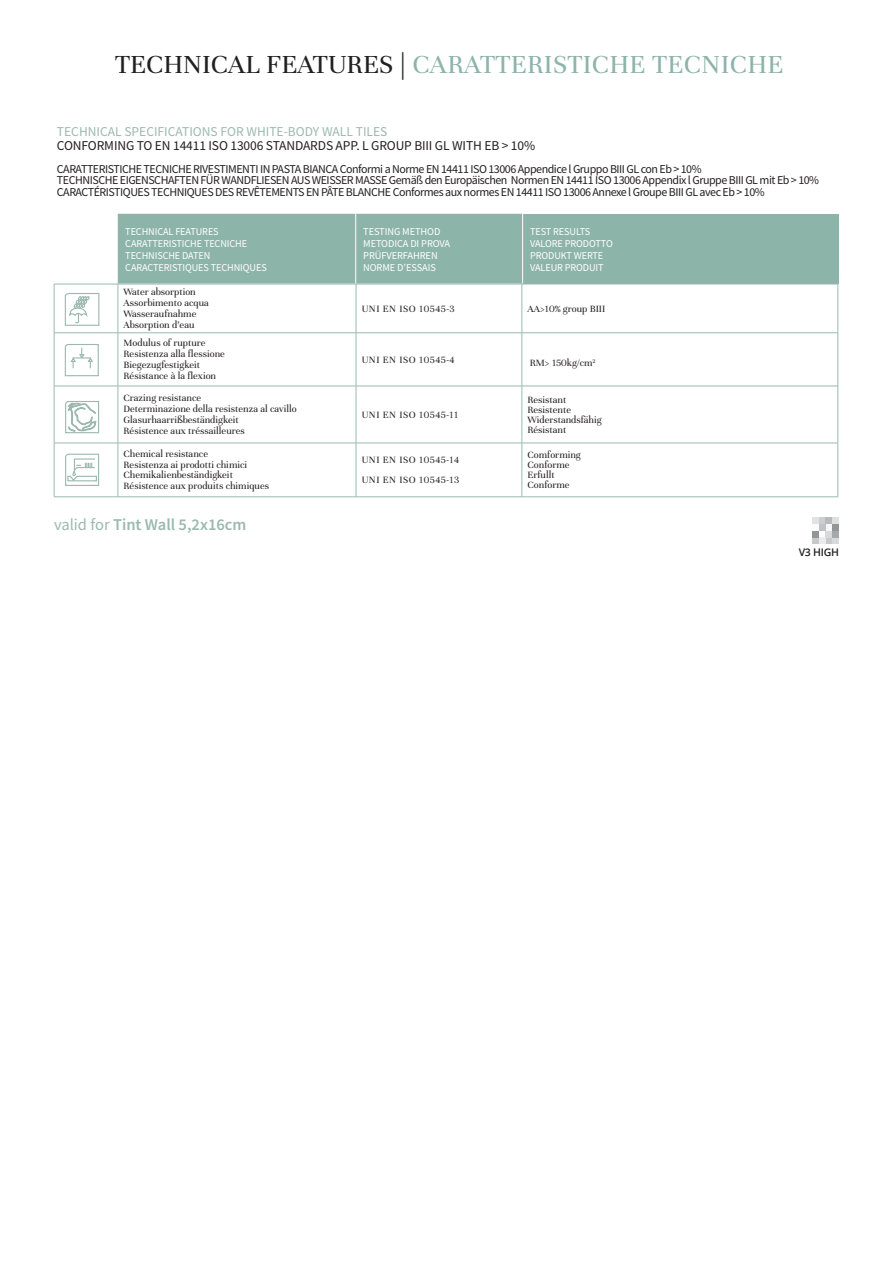
<style>
.page{position:relative;width:893px;height:1263px;background:#fff}
.page>*{position:absolute;margin:0;border:0;box-sizing:border-box;transform-origin:0 0}
.t1{font:28.5px "Unna";letter-spacing:.01em;color:#8db4a9}
.t2{font:600 16.5px "Source Sans Pro";color:#9bb9ae}
.descrizioni_tabella{font:13.5px "Source Sans Pro";letter-spacing:-.01em;color:#231f20}
.descrizioni_tabella-2{font:13.5px "Source Sans Pro";color:#9bb9ae}
.descrizioni_tabella-3{font:12px "Source Sans Pro";letter-spacing:-.04em;color:#231f20}
.t3{font:10.5px "Unna";color:#231f20}
.t4{font:10.5px "Source Sans Pro";letter-spacing:-.01em;color:#fff}
.t5{font:10.5px "Unna";letter-spacing:.05em;color:#231f20}
.t6{font:600 10.5px "Open Sans";letter-spacing:-.025em;color:#231f20}
.s1{color:#231f20}
.s2{font-weight:700;color:#231f20}
.s3{font-weight:400}
</style>
<div class="page">
<div style="left:118px;top:214px;width:404px;height:70px;background:#8db4a9"></div>
<div style="left:523px;top:214px;width:316px;height:70px;background:#8db4a9"></div>
<hr style="left:355px;top:214px;width:1px;height:70px;background:#fff">
<hr style="left:54px;top:284px;width:1px;height:49px;background:#9bb9ae">
<hr style="left:54px;top:284px;width:64px;height:1px;background:#9bb9ae">
<hr style="left:118px;top:284px;width:1px;height:49px;background:#9bb9ae">
<hr style="left:118px;top:284px;width:238px;height:1px;background:#9bb9ae">
<hr style="left:356px;top:284px;width:1px;height:49px;background:#9bb9ae">
<hr style="left:356px;top:284px;width:166px;height:1px;background:#9bb9ae">
<hr style="left:522px;top:284px;width:1px;height:49px;background:#9bb9ae">
<hr style="left:522px;top:284px;width:316px;height:1px;background:#9bb9ae">
<hr style="left:838px;top:284px;width:1px;height:49px;background:#9bb9ae">
<hr style="left:54px;top:333px;width:1px;height:53px;background:#9bb9ae">
<hr style="left:54px;top:332px;width:64px;height:1px;background:#9bb9ae">
<hr style="left:118px;top:333px;width:1px;height:53px;background:#9bb9ae">
<hr style="left:118px;top:332px;width:238px;height:1px;background:#9bb9ae">
<hr style="left:356px;top:333px;width:1px;height:53px;background:#9bb9ae">
<hr style="left:356px;top:332px;width:166px;height:1px;background:#9bb9ae">
<hr style="left:522px;top:333px;width:1px;height:53px;background:#9bb9ae">
<hr style="left:522px;top:332px;width:316px;height:1px;background:#9bb9ae">
<hr style="left:838px;top:333px;width:1px;height:53px;background:#9bb9ae">
<hr style="left:54px;top:386px;width:1px;height:57px;background:#9bb9ae">
<hr style="left:54px;top:386px;width:64px;height:1px;background:#9bb9ae">
<hr style="left:118px;top:386px;width:1px;height:57px;background:#9bb9ae">
<hr style="left:118px;top:386px;width:238px;height:1px;background:#9bb9ae">
<hr style="left:356px;top:386px;width:1px;height:57px;background:#9bb9ae">
<hr style="left:356px;top:386px;width:166px;height:1px;background:#9bb9ae">
<hr style="left:522px;top:386px;width:1px;height:57px;background:#9bb9ae">
<hr style="left:522px;top:386px;width:316px;height:1px;background:#9bb9ae">
<hr style="left:838px;top:386px;width:1px;height:57px;background:#9bb9ae">
<hr style="left:54px;top:443px;width:1px;height:54px;background:#9bb9ae">
<hr style="left:54px;top:443px;width:64px;height:1px;background:#9bb9ae">
<hr style="left:54px;top:497px;width:64px;height:1px;background:#9bb9ae">
<hr style="left:118px;top:443px;width:1px;height:54px;background:#9bb9ae">
<hr style="left:118px;top:443px;width:238px;height:1px;background:#9bb9ae">
<hr style="left:118px;top:497px;width:238px;height:1px;background:#9bb9ae">
<hr style="left:356px;top:443px;width:1px;height:54px;background:#9bb9ae">
<hr style="left:356px;top:443px;width:166px;height:1px;background:#9bb9ae">
<hr style="left:356px;top:497px;width:166px;height:1px;background:#9bb9ae">
<hr style="left:522px;top:443px;width:1px;height:54px;background:#9bb9ae">
<hr style="left:522px;top:443px;width:316px;height:1px;background:#9bb9ae">
<hr style="left:838px;top:443px;width:1px;height:54px;background:#9bb9ae">
<hr style="left:522px;top:497px;width:316px;height:1px;background:#9bb9ae">
<svg style="left:64px;top:293px;width:36px;height:33px"></svg>
<svg style="left:65px;top:401px;width:35px;height:33px"></svg>
<svg style="left:64px;top:344px;width:35px;height:33px"></svg>
<svg style="left:65px;top:453px;width:35px;height:33px"></svg>
<div style="left:812px;top:517px;width:6px;height:7px;background:#e1e2e4"></div>
<div style="left:833px;top:517px;width:6px;height:7px;background:#dedfe0"></div>
<div style="left:819px;top:517px;width:6px;height:7px;background:#cdced0"></div>
<div style="left:826px;top:517px;width:6px;height:7px;background:#b9babd"></div>
<svg style="left:812px;top:524px;width:27px;height:20px"></svg>
<p class="t1" style="left:115px;top:48px;width:670px"><span class="s1">TECHNICAL FEATURES</span> <span class="s2">|</span> CARATTERISTICHE TECNICHE</p>
<p class="descrizioni_tabella-2" style="left:57px;top:123px;width:332px">TECHNICAL SPECIFICATIONS FOR WHITE-BODY WALL TILES</p>
<p class="descrizioni_tabella" style="left:57px;top:137px;width:480px">CONFORMING TO EN 14411 ISO 13006 STANDARDS APP. L GROUP BIII GL WITH EB &gt; 10%</p>
<p class="descrizioni_tabella-3" style="left:57px;top:161px;width:646px">CARATTERISTICHE TECNICHE RIVESTIMENTI IN PASTA BIANCA Conformi a Norme EN 14411 ISO 13006 Appendice l Gruppo BIII GL con Eb &gt; 10%</p>
<p class="descrizioni_tabella-3" style="left:57px;top:173px;width:764px">TECHNISCHE EIGENSCHAFTEN FÜR WANDFLIESEN AUS WEISSER MASSE Gemäß den Europäischen Normen EN 14411 ISO 13006 Appendix l Gruppe BIII GL mit Eb &gt; 10%</p>
<p class="descrizioni_tabella-3" style="left:57px;top:184px;width:709px">CARACTÉRISTIQUES TECHNIQUES DES REVÊTEMENTS EN PÂTE BLANCHE Conformes aux normes EN 14411 ISO 13006 Annexe l Groupe BIII GL avec Eb &gt; 10%</p>
<p class="t4" style="left:125px;top:224px;width:95px">TECHNICAL FEATURES</p>
<p class="t4" style="left:125px;top:236px;width:123px">CARATTERISTICHE TECNICHE</p>
<p class="t4" style="left:125px;top:248px;width:87px">TECHNISCHE DATEN</p>
<p class="t4" style="left:125px;top:260px;width:143px">CARACTERISTIQUES TECHNIQUES</p>
<p class="t4" style="left:363px;top:224px;width:79px">TESTING METHOD</p>
<p class="t4" style="left:363px;top:236px;width:89px">METODICA DI PROVA</p>
<p class="t4" style="left:363px;top:248px;width:76px">PRÜFVERFAHREN</p>
<p class="t4" style="left:363px;top:260px;width:74px">NORME D’ESSAIS</p>
<p class="t4" style="left:530px;top:224px;width:62px">TEST RESULTS</p>
<p class="t4" style="left:530px;top:236px;width:84px">VALORE PRODOTTO</p>
<p class="t4" style="left:530px;top:248px;width:75px">PRODUKT WERTE</p>
<p class="t4" style="left:530px;top:260px;width:75px">VALEUR PRODUIT</p>
<p class="t3" style="left:124px;top:286px;width:74px">Water absorption</p>
<p class="t3" style="left:124px;top:297px;width:87px">Assorbimento acqua</p>
<p class="t3" style="left:124px;top:308px;width:74px">Wasseraufnahme</p>
<p class="t3" style="left:124px;top:319px;width:73px">Absorption d’eau</p>
<p class="t3" style="left:124px;top:337px;width:83px">Modulus of rupture</p>
<p class="t3" style="left:124px;top:348px;width:103px">Resistenza alla flessione</p>
<p class="t3" style="left:124px;top:359px;width:78px">Biegezugfestigkeit</p>
<p class="t3" style="left:124px;top:370px;width:94px">Résistance à la flexion</p>
<p class="t3" style="left:124px;top:392px;width:79px">Crazing resistance</p>
<p class="t3" style="left:124px;top:403px;width:175px">Determinazione della resistenza al cavillo</p>
<p class="t3" style="left:124px;top:414px;width:117px">Glasurhaarrißbeständigkeit</p>
<p class="t3" style="left:124px;top:425px;width:123px">Résistence aux tréssailleures</p>
<p class="t3" style="left:124px;top:447px;width:86px">Chemical resistance</p>
<p class="t3" style="left:124px;top:458px;width:125px">Resistenza ai prodotti chimici</p>
<p class="t3" style="left:124px;top:469px;width:111px">Chemikalienbeständigkeit</p>
<p class="t3" style="left:124px;top:480px;width:147px">Résistence aux produits chimiques</p>
<p class="t2" style="left:54px;top:513px;width:194px"><span class="s3">valid for</span> Tint Wall 5,2x16cm</p>
<p class="t5" style="left:362px;top:302px;width:95px">UNI EN ISO 10545-3</p>
<p class="t3" style="left:527px;top:302px;width:79px">AA&gt;10% group BIII</p>
<p class="t5" style="left:362px;top:353px;width:94px">UNI EN ISO 10545-4</p>
<p class="t3" style="left:530px;top:357px;width:67px">RM&gt; 150kg/cm<sup>2</sup></p>
<p class="t5" style="left:362px;top:408px;width:98px">UNI EN ISO 10545-11</p>
<p class="t5" style="left:362px;top:454px;width:99px">UNI EN ISO 10545-14</p>
<p class="t5" style="left:362px;top:473px;width:99px">UNI EN ISO 10545-13</p>
<p class="t3" style="left:527px;top:393px;width:40px">Resistant</p>
<p class="t3" style="left:527px;top:403px;width:45px">Resistente</p>
<p class="t3" style="left:527px;top:413px;width:76px">Widerstandsfähig</p>
<p class="t3" style="left:527px;top:423px;width:40px">Résistant</p>
<p class="t3" style="left:527px;top:449px;width:55px">Comforming</p>
<p class="t3" style="left:527px;top:459px;width:44px">Conforme</p>
<p class="t3" style="left:527px;top:469px;width:29px">Erfullt</p>
<p class="t3" style="left:527px;top:479px;width:44px">Conforme</p>
<p class="t6" style="left:799px;top:545px;width:42px">V3 HIGH</p>
</div>
